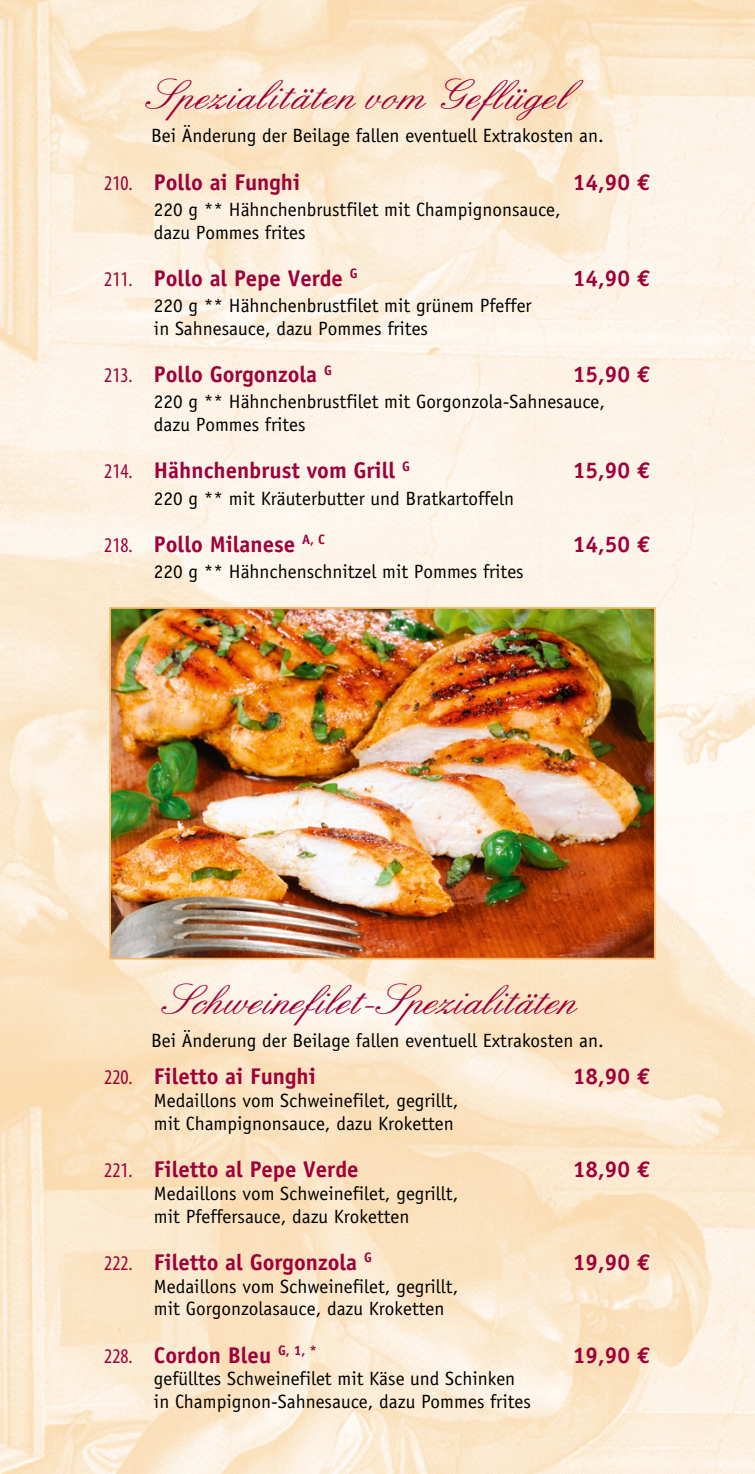
<style>
.page{position:relative;width:755px;height:1474px;background:#fff}
.page>*{position:absolute;margin:0;border:0;box-sizing:border-box;transform-origin:0 0}
.t1{font:45.5px "English 157 BT";letter-spacing:-.015em;color:#9e0039}
.t2{font:700 22.75px "Officina Sans";color:#9e0039}
.t3{font:19.25px/22.8px "Officina Sans";color:#000}
.s1{font-family:"Myriad Pro";font-weight:400;font-stretch:condensed;font-size:21px}
.s2{font-family:"Euro Mono Std"}
</style>
<div class="page">
<img style="left:0;top:0;width:754px;height:1473px">
<img style="left:112px;top:610px;width:540px;height:346px">
<div style="left:109px;top:607px;width:546px;height:352px;border:2px solid #f6b762"></div>
<h1 class="t1" style="left:154px;top:71px;width:423px">Spezialitäten vom Geflügel</h1>
<p class="t3" style="left:151px;top:124px;width:454px">Bei Änderung der Beilage fallen eventuell Extrakosten an.</p>
<p class="t2" style="left:104px;top:168px;width:197px"><span class="s1">210.</span> Pollo ai Funghi</p>
<p class="t2" style="left:572px;top:168px;width:79px">14,90 <span class="s2">€</span></p>
<p class="t3" style="left:154px;top:198px;width:408px">220 g ** Hähnchenbrustfilet mit Champignonsauce, dazu Pommes frites</p>
<p class="t2" style="left:104px;top:264px;width:254px"><span class="s1">211.</span> Pollo al Pepe Verde <sup>G</sup></p>
<p class="t2" style="left:572px;top:264px;width:79px">14,90 <span class="s2">€</span></p>
<p class="t3" style="left:154px;top:294px;width:379px">220 g ** Hähnchenbrustfilet mit grünem Pfeffer in Sahnesauce, dazu Pommes frites</p>
<p class="t2" style="left:104px;top:360px;width:229px"><span class="s1">213.</span> Pollo Gorgonzola <sup>G</sup></p>
<p class="t2" style="left:572px;top:360px;width:79px">15,90 <span class="s2">€</span></p>
<p class="t3" style="left:154px;top:390px;width:452px">220 g ** Hähnchenbrustfilet mit Gorgonzola-Sahnesauce, dazu Pommes frites</p>
<p class="t2" style="left:104px;top:456px;width:307px"><span class="s1">214.</span> Hähnchenbrust vom Grill <sup>G</sup></p>
<p class="t2" style="left:572px;top:456px;width:79px">15,90 <span class="s2">€</span></p>
<p class="t3" style="left:154px;top:487px;width:361px">220 g ** mit Kräuterbutter und Bratkartoffeln</p>
<p class="t2" style="left:104px;top:530px;width:222px"><span class="s1">218.</span> Pollo Milanese <sup>A,</sup> <sup>C</sup></p>
<p class="t2" style="left:572px;top:530px;width:79px">14,50 <span class="s2">€</span></p>
<p class="t3" style="left:154px;top:560px;width:371px">220 g ** Hähnchenschnitzel mit Pommes frites</p>
<h1 class="t1" style="left:170px;top:976px;width:416px">Schweinefilet-Spezialitäten</h1>
<p class="t3" style="left:151px;top:1029px;width:454px">Bei Änderung der Beilage fallen eventuell Extrakosten an.</p>
<p class="t2" style="left:104px;top:1062px;width:213px"><span class="s1">220.</span> Filetto ai Funghi</p>
<p class="t2" style="left:572px;top:1062px;width:79px">18,90 <span class="s2">€</span></p>
<p class="t3" style="left:154px;top:1089px;width:306px">Medaillons vom Schweinefilet, gegrillt, mit Champignonsauce, dazu Kroketten</p>
<p class="t2" style="left:104px;top:1155px;width:255px"><span class="s1">221.</span> Filetto al Pepe Verde</p>
<p class="t2" style="left:572px;top:1155px;width:79px">18,90 <span class="s2">€</span></p>
<p class="t3" style="left:154px;top:1181px;width:306px">Medaillons vom Schweinefilet, gegrillt, mit Pfeffersauce, dazu Kroketten</p>
<p class="t2" style="left:104px;top:1247px;width:269px"><span class="s1">222.</span> Filetto al Gorgonzola <sup>G</sup></p>
<p class="t2" style="left:572px;top:1247px;width:79px">19,90 <span class="s2">€</span></p>
<p class="t3" style="left:154px;top:1274px;width:306px">Medaillons vom Schweinefilet, gegrillt, mit Gorgonzolasauce, dazu Kroketten</p>
<p class="t2" style="left:104px;top:1340px;width:214px"><span class="s1">228.</span> Cordon Bleu <sup>G,</sup> <sup>1,</sup> <sup>*</sup></p>
<p class="t2" style="left:572px;top:1340px;width:79px">19,90 <span class="s2">€</span></p>
<p class="t3" style="left:154px;top:1367px;width:378px">gefülltes Schweinefilet mit Käse und Schinken in Champignon-Sahnesauce, dazu Pommes frites</p>
</div>
